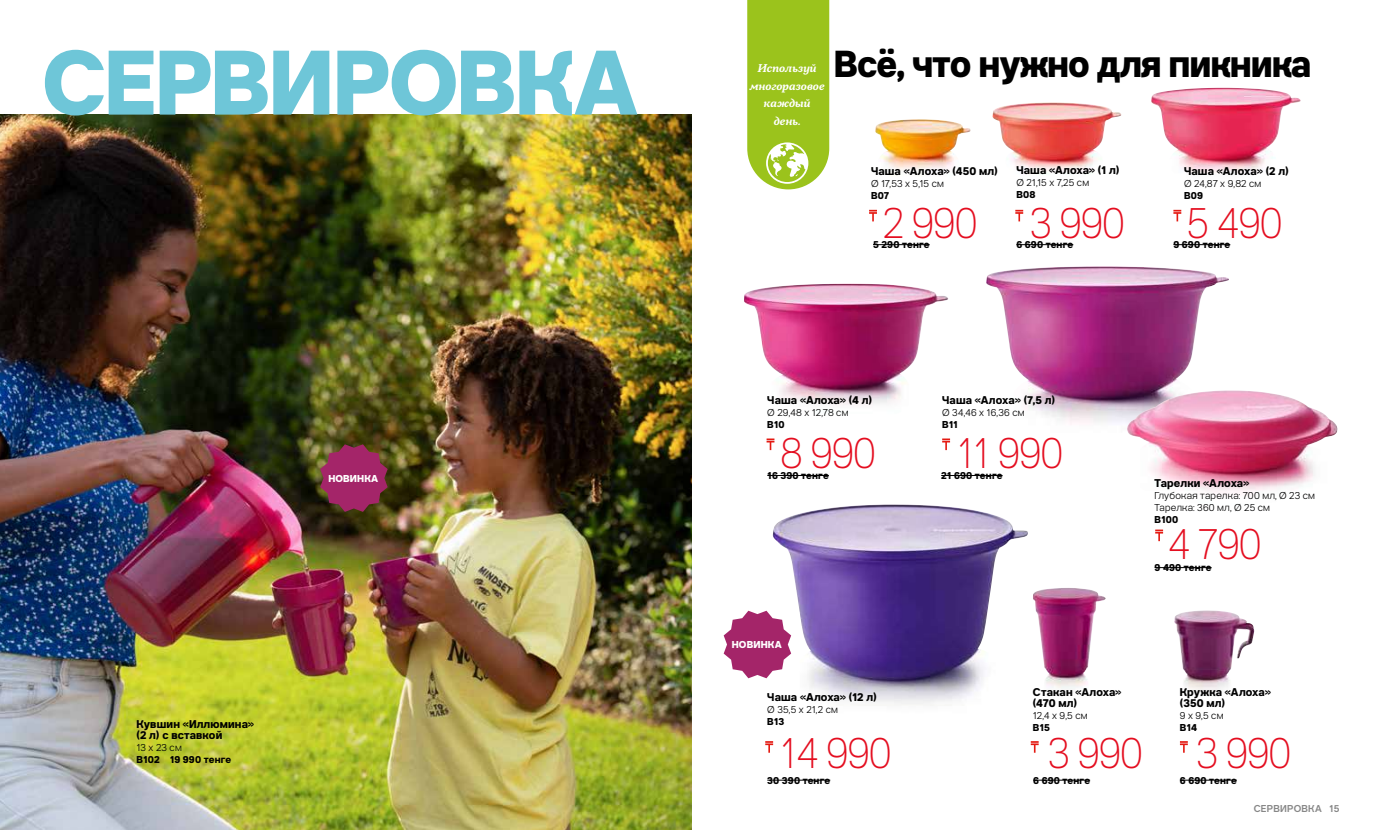
<style>
.page{position:relative;width:1382px;height:830px;background:#fff}
.page>*{position:absolute;margin:0;border:0;box-sizing:border-box;transform-origin:0 0}
.t1{font:800 91.25px "Tupper PRO";letter-spacing:-.02em;color:#6ec6d8}
.t2{font:100 43.25px "Tupper PRO";letter-spacing:-.025em;color:#e40e20;scale:.9 1}
.t3{font:800 37.5px "Tupper PRO";letter-spacing:-.01em;color:#000}
.t4{font:700 11.25px/11.2px "Tupper PRO";letter-spacing:.01em;color:#000}
.t5{font:italic 700 11.25px/17.5px "Tupper Serif";letter-spacing:.005em;color:#fff;text-align:center}
.t6{font:300 10px/12px "Tupper PRO";letter-spacing:.015em;color:#000}
.t7{font:700 10px "Tupper PRO";letter-spacing:.015em;color:#000}
.t8{font:800 10px "Tupper PRO";letter-spacing:.015em;color:#fff}
.t9{font:500 10px "Tupper PRO";letter-spacing:.02em;color:#878787}
</style>
<div class="page">
<img style="left:875px;top:119px;width:95px;height:52px">
<img style="left:992px;top:102px;width:129px;height:68px">
<img style="left:1151px;top:88px;width:149px;height:85px">
<img style="left:773px;top:504px;width:255px;height:202px">
<img style="left:986px;top:266px;width:243px;height:158px">
<img style="left:0;top:115px;width:691px;height:714px">
<img style="left:744px;top:283px;width:204px;height:122px">
<img style="left:1127px;top:390px;width:211px;height:102px">
<img style="left:1174px;top:610px;width:80px;height:82px">
<img style="left:1033px;top:588px;width:73px;height:101px">
<svg style="left:747px;top:0;width:82px;height:189px;background:#a4c831"></svg>
<svg style="left:320px;top:444px;width:68px;height:67px;background:#8c2f53"></svg>
<svg style="left:724px;top:610px;width:67px;height:68px"></svg>
<hr style="left:873px;top:244px;width:57px;height:1px;background:#000">
<hr style="left:767px;top:475px;width:62px;height:1px;background:#000">
<hr style="left:1033px;top:779px;width:57px;height:1px;background:#000">
<hr style="left:1180px;top:779px;width:57px;height:1px;background:#000">
<hr style="left:941px;top:475px;width:61px;height:1px;background:#000">
<hr style="left:1016px;top:244px;width:57px;height:1px;background:#000">
<hr style="left:1173px;top:244px;width:57px;height:1px;background:#000">
<hr style="left:1155px;top:567px;width:56px;height:1px;background:#000">
<svg style="left:1173px;top:210px;width:8px;height:11px"></svg>
<svg style="left:1015px;top:210px;width:8px;height:11px"></svg>
<svg style="left:869px;top:210px;width:8px;height:11px"></svg>
<svg style="left:767px;top:438px;width:7px;height:12px"></svg>
<svg style="left:942px;top:438px;width:8px;height:12px"></svg>
<svg style="left:1155px;top:529px;width:8px;height:12px"></svg>
<svg style="left:765px;top:741px;width:8px;height:11px"></svg>
<svg style="left:1031px;top:741px;width:8px;height:11px"></svg>
<svg style="left:1180px;top:741px;width:8px;height:11px"></svg>
<hr style="left:767px;top:779px;width:63px;height:1px;background:#000">
<h1 class="t1" style="left:42px;top:30px;width:597px">СЕРВИРОВКА</h1>
<p class="t8" style="left:328px;top:472px;width:51px">НОВИНКА</p>
<p class="t4" style="left:137px;top:717px;width:119px">Кувшин «Иллюмина» (2 л) с вставкой</p>
<p class="t6" style="left:137px;top:740px;width:47px">13 x 23 см</p>
<p class="t7" style="left:137px;top:751px;width:96px">В102 19 990 тенге</p>
<p class="t5" style="left:750px;top:59px;width:76px">Используй многоразовое каждый день.</p>
<h3 class="t3" style="left:834px;top:42px;width:479px">Всё, что нужно для пикника</h3>
<p class="t4" style="left:871px;top:165px;width:128px">Чаша «Алоха» (450 мл)</p>
<p class="t6" style="left:871px;top:177px;width:75px">Ø 17,53 x 5,15 см</p>
<p class="t7" style="left:871px;top:188px;width:20px">В07</p>
<p class="t4" style="left:1016px;top:164px;width:105px">Чаша «Алоха» (1 л)</p>
<p class="t6" style="left:1016px;top:176px;width:74px">Ø 21,15 x 7,25 см</p>
<p class="t7" style="left:1016px;top:187px;width:21px">В08</p>
<p class="t4" style="left:1184px;top:165px;width:106px">Чаша «Алоха» (2 л)</p>
<p class="t6" style="left:1184px;top:177px;width:79px">Ø 24,87 x 9,82 см</p>
<p class="t7" style="left:1184px;top:188px;width:20px">В09</p>
<h2 class="t2" style="left:883px;top:197px;width:106px">2 990</h2>
<h2 class="t2" style="left:1030px;top:197px;width:107px">3 990</h2>
<h2 class="t2" style="left:1187px;top:197px;width:108px">5 490</h2>
<p class="t7" style="left:873px;top:236px;width:58px">5 290 тенге</p>
<p class="t7" style="left:1016px;top:236px;width:58px">6 690 тенге</p>
<p class="t7" style="left:1173px;top:236px;width:58px">9 690 тенге</p>
<p class="t4" style="left:767px;top:393px;width:106px">Чаша «Алоха» (4 л)</p>
<p class="t6" style="left:767px;top:405px;width:83px">Ø 29,48 x 12,78 см</p>
<p class="t7" style="left:767px;top:416px;width:19px">В10</p>
<p class="t4" style="left:942px;top:393px;width:114px">Чаша «Алоха» (7,5 л)</p>
<p class="t6" style="left:942px;top:405px;width:84px">Ø 34,46 x 16,36 см</p>
<p class="t7" style="left:942px;top:416px;width:17px">В11</p>
<h2 class="t2" style="left:780px;top:427px;width:108px">8 990</h2>
<h2 class="t2" style="left:957px;top:427px;width:119px">11 990</h2>
<p class="t7" style="left:767px;top:467px;width:63px">16 390 тенге</p>
<p class="t7" style="left:941px;top:467px;width:63px">21 690 тенге</p>
<p class="t4" style="left:1155px;top:477px;width:96px">Тарелки «Алоха»</p>
<p class="t6" style="left:1155px;top:488px;width:162px">Глубокая тарелка: 700 мл, Ø 23 см<br>Тарелка: 360 мл, Ø 25 см</p>
<p class="t7" style="left:1155px;top:511px;width:25px">В100</p>
<h2 class="t2" style="left:1168px;top:518px;width:106px">4 790</h2>
<p class="t7" style="left:1155px;top:559px;width:58px">9 490 тенге</p>
<p class="t8" style="left:732px;top:638px;width:51px">НОВИНКА</p>
<p class="t4" style="left:767px;top:691px;width:111px">Чаша «Алоха» (12 л)</p>
<p class="t6" style="left:767px;top:702px;width:72px">Ø 35,5 x 21,2 см</p>
<p class="t7" style="left:767px;top:713px;width:19px">В13</p>
<p class="t4" style="left:1033px;top:685px;width:90px">Стакан «Алоха» (470 мл)</p>
<p class="t6" style="left:1033px;top:708px;width:56px">12,4 х 9,5 см</p>
<p class="t7" style="left:1033px;top:719px;width:19px">В15</p>
<p class="t4" style="left:1180px;top:685px;width:93px">Кружка «Алоха» (350 мл)</p>
<p class="t6" style="left:1180px;top:708px;width:45px">9 x 9,5 см</p>
<p class="t7" style="left:1180px;top:719px;width:19px">В14</p>
<h2 class="t2" style="left:780px;top:727px;width:125px">14 990</h2>
<h2 class="t2" style="left:1048px;top:727px;width:272px">3 990 3 990</h2>
<p class="t7" style="left:767px;top:771px;width:64px">30 390 тенге</p>
<p class="t7" style="left:1033px;top:771px;width:58px">6 690 тенге</p>
<p class="t7" style="left:1180px;top:771px;width:58px">6 690 тенге</p>
<p class="t9" style="left:1254px;top:800px;width:87px">СЕРВИРОВКА 15</p>
</div>
